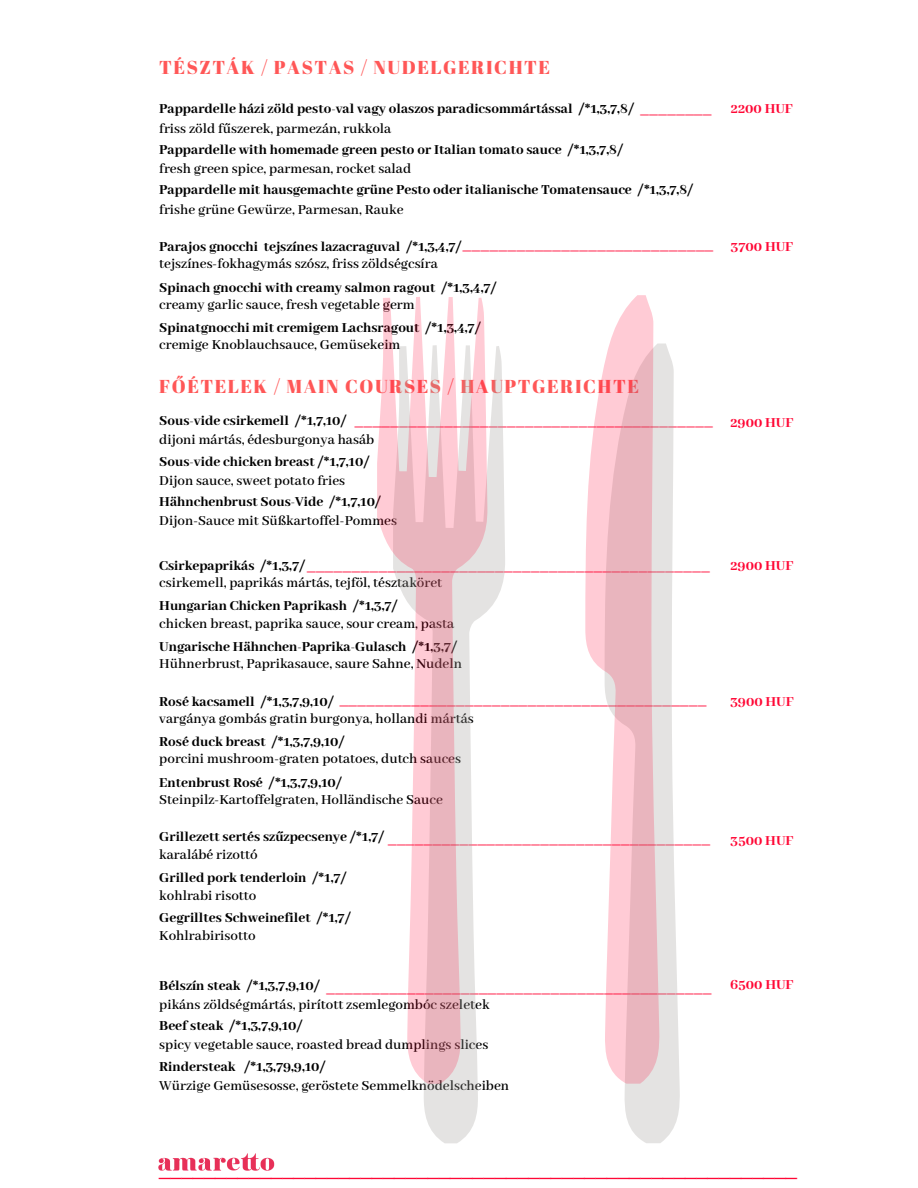
<style>
.page{position:relative;width:918px;height:1188px;background:#fff}
.page>*{position:absolute;margin:0;border:0;box-sizing:border-box;transform-origin:0 0}
.t1{font:20.1px "Arimo";color:#ff0735}
.t2{font:18.75px "Abril Fatface";letter-spacing:.08em;color:#ff5757}
.t3{font:800 18px "Abhaya Libre";color:#ff0735}
.t4{font:800 15px "Abhaya Libre";color:#000}
.t5{font:600 15px "Abhaya Libre";color:#000}
.t6{font:800 15px "Abhaya Libre";color:#ff0735}
.s1{font-size:15px}
</style>
<div class="page">
<svg style="left:424px;top:346px;width:81px;height:797px"></svg>
<svg style="left:624px;top:343px;width:56px;height:800px;fill:#e4e3e2"></svg>
<svg style="left:377px;top:297px;width:111px;height:787px"></svg>
<svg style="left:585px;top:295px;width:75px;height:789px"></svg>
<img style="left:158px;top:1153px;width:117px;height:18px">
<p class="t2" style="left:159px;top:54px;width:392px">TÉSZTÁK / PASTAS / NUDELGERICHTE</p>
<p class="t4" style="left:159px;top:100px;width:477px">Pappardelle házi zöld pesto-val vagy olaszos paradicsommártással /*1,3,7,8/</p>
<p class="t4" style="left:159px;top:141px;width:466px">Pappardelle with homemade green pesto or Italian tomato sauce /*1,3,7,8/</p>
<p class="t4" style="left:159px;top:181px;width:536px">Pappardelle mit hausgemachte grüne Pesto oder italianische Tomatensauce /*1,3,7,8/</p>
<p class="t3" style="left:640px;top:99px;width:73px">________</p>
<p class="t5" style="left:159px;top:120px;width:234px">friss zöld fűszerek, parmezán, rukkola</p>
<p class="t5" style="left:159px;top:161px;width:253px">fresh green spice, parmesan, rocket salad</p>
<p class="t5" style="left:159px;top:201px;width:246px">frishe grüne Gewürze, Parmesan, Rauke</p>
<p class="t4" style="left:159px;top:239px;width:304px">Parajos gnocchi tejszínes lazacraguval /*1,3,4,7/</p>
<p class="t4" style="left:159px;top:279px;width:339px">Spinach gnocchi with creamy salmon ragout /*1,3,4,7/</p>
<p class="t4" style="left:159px;top:320px;width:323px">Spinatgnocchi mit cremigem Lachsragout /*1,3,4,7/</p>
<p class="t3" style="left:463px;top:235px;width:252px">____________________________</p>
<p class="t5" style="left:159px;top:256px;width:280px">tejszínes-fokhagymás szósz, friss zöldségcsíra</p>
<p class="t5" style="left:159px;top:296px;width:257px">creamy garlic sauce, fresh vegetable germ</p>
<p class="t5" style="left:159px;top:337px;width:243px">cremige Knoblauchsauce, Gemüsekeim</p>
<p class="t6" style="left:731px;top:100px;width:63px">2200 HUF</p>
<p class="t6" style="left:731px;top:239px;width:64px">3700 HUF</p>
<p class="t2" style="left:159px;top:373px;width:481px">FŐÉTELEK / MAIN COURSES / HAUPTGERICHTE</p>
<p class="t4" style="left:159px;top:413px;width:189px">Sous-vide csirkemell /*1,7,10/</p>
<p class="t4" style="left:159px;top:453px;width:212px">Sous-vide chicken breast /*1,7,10/</p>
<p class="t4" style="left:159px;top:494px;width:224px">Hähnchenbrust Sous-Vide /*1,7,10/</p>
<p class="t3" style="left:354px;top:411px;width:440px">________________________________________ <span class="s1">2900 HUF</span></p>
<p class="t5" style="left:159px;top:431px;width:216px">dijoni mártás, édesburgonya hasáb</p>
<p class="t5" style="left:159px;top:472px;width:187px">Dijon sauce, sweet potato fries</p>
<p class="t5" style="left:159px;top:512px;width:239px">Dijon-Sauce mit Süßkartoffel-Pommes</p>
<p class="t4" style="left:159px;top:557px;width:148px">Csirkepaprikás /*1,3,7/</p>
<p class="t4" style="left:159px;top:598px;width:240px">Hungarian Chicken Paprikash /*1,3,7/</p>
<p class="t4" style="left:159px;top:638px;width:300px">Ungarische Hähnchen-Paprika-Gulasch /*1,3,7/</p>
<p class="t6" style="left:730px;top:557px;width:64px">2900 HUF</p>
<p class="t3" style="left:307px;top:556px;width:405px">_____________________________________________</p>
<p class="t5" style="left:159px;top:575px;width:284px">csirkemell, paprikás mártás, tejföl, tésztaköret</p>
<p class="t5" style="left:159px;top:615px;width:296px">chicken breast, paprika sauce, sour cream, pasta</p>
<p class="t5" style="left:159px;top:656px;width:304px">Hühnerbrust, Paprikasauce, saure Sahne, Nudeln</p>
<p class="t4" style="left:159px;top:693px;width:176px">Rosé kacsamell /*1,3,7,9,10/</p>
<p class="t4" style="left:159px;top:734px;width:187px">Rosé duck breast /*1,3,7,9,10/</p>
<p class="t4" style="left:159px;top:774px;width:184px">Entenbrust Rosé /*1,3,7,9,10/</p>
<p class="t3" style="left:339px;top:690px;width:369px">_________________________________________</p>
<p class="t6" style="left:730px;top:693px;width:65px">3900 HUF</p>
<p class="t5" style="left:159px;top:710px;width:316px">vargánya gombás gratin burgonya, hollandi mártás</p>
<p class="t5" style="left:159px;top:751px;width:303px">porcini mushroom-graten potatoes, dutch sauces</p>
<p class="t5" style="left:159px;top:791px;width:285px">Steinpilz-Kartoffelgraten, Holländische Sauce</p>
<p class="t4" style="left:159px;top:829px;width:227px">Grillezett sertés szűzpecsenye /*1,7/</p>
<p class="t4" style="left:159px;top:869px;width:189px">Grilled pork tenderloin /*1,7/</p>
<p class="t4" style="left:159px;top:910px;width:193px">Gegrilltes Schweinefilet /*1,7/</p>
<p class="t3" style="left:388px;top:829px;width:407px">____________________________________ <span class="s1">3500 HUF</span></p>
<p class="t5" style="left:159px;top:847px;width:100px">karalábé rizottó</p>
<p class="t5" style="left:159px;top:887px;width:99px">kohlrabi risotto</p>
<p class="t5" style="left:159px;top:928px;width:98px">Kohlrabirisotto</p>
<p class="t4" style="left:159px;top:977px;width:162px">Bélszín steak /*1,3,7,9,10/</p>
<p class="t4" style="left:159px;top:1018px;width:145px">Beef steak /*1,3,7,9,10/</p>
<p class="t4" style="left:159px;top:1058px;width:168px">Rindersteak /*1,3,79,9,10/</p>
<p class="t3" style="left:326px;top:978px;width:469px">___________________________________________ <sup>6500</sup> <sup>HUF</sup></p>
<p class="t5" style="left:159px;top:996px;width:332px">pikáns zöldségmártás, pirított zsemlegombóc szeletek</p>
<p class="t5" style="left:159px;top:1037px;width:330px">spicy vegetable sauce, roasted bread dumplings slices</p>
<p class="t5" style="left:159px;top:1077px;width:351px">Würzige Gemüsesosse, geröstete Semmelknödelscheiben</p>
<h1 class="t1" style="left:159px;top:1156px;width:639px">_________________________________________________________</h1>
</div>
